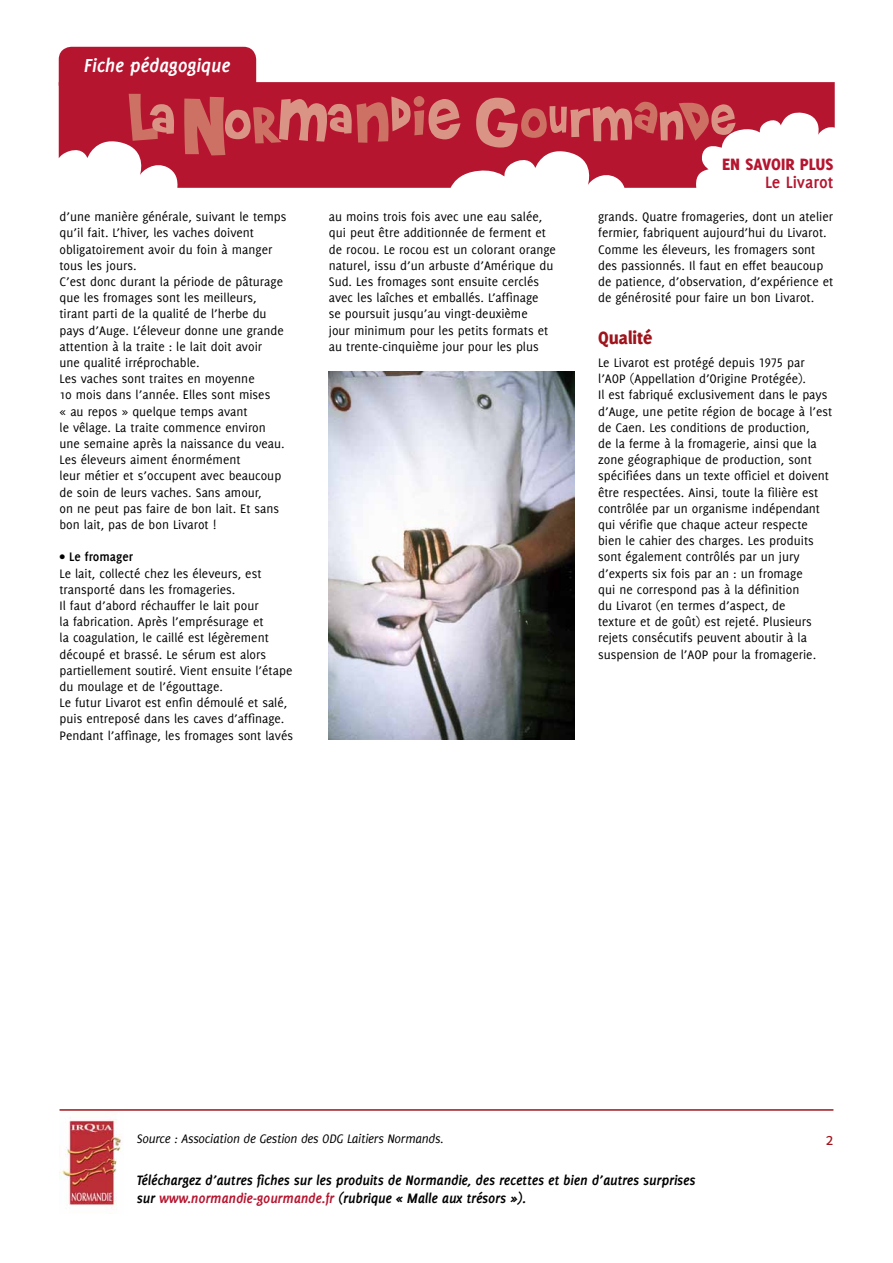
<style>
.page{position:relative;width:893px;height:1263px;background:#fff}
.page>*{position:absolute;margin:0;border:0;box-sizing:border-box;transform-origin:0 0}
.t1{font:italic 700 20.7px "Delicious";letter-spacing:-.015em;color:#fff}
.t2{font:800 19.5px "Delicious";color:#9e141c}
.t3{font:800 18px "Delicious";color:#b5152f}
.t4{font:700 18px "Delicious";color:#b5152f}
.t5{font:18px "Delicious";color:#9e141c}
.t6{font:italic 700 15px/18px "Delicious";letter-spacing:-.02em;color:#000}
.t7{font:13.5px/16.2px "Delicious";color:#000}
.t8{font:italic 13.5px "Delicious";letter-spacing:-.02em;color:#000}
.t9{font:700 13.5px "Delicious";color:#000}
.s1{font-family:"Delicious Small Caps"}
.s2{color:#b5152f}
</style>
<div class="page">
<img style="left:60px;top:1120px;width:62px;height:88px">
<hr style="left:60px;top:1109px;width:773px;height:2px;background:#9e141c">
<img style="left:329px;top:372px;width:245px;height:368px">
<div style="left:60px;top:48px;width:195px;height:48px;background:#b5152f;border-radius:11px"></div>
<div style="left:59px;top:47px;width:197px;height:50px;border:3px solid #b5152f;border-radius:11px"></div>
<svg style="left:59px;top:82px;width:776px;height:106px;fill:#b5152f"></svg>
<svg style="left:129px;top:94px;width:45px;height:47px;background:#c44d52"></svg>
<svg style="left:476px;top:98px;width:260px;height:50px;background:#c34750"></svg>
<svg style="left:184px;top:96px;width:277px;height:59px;background:#c2444d"></svg>
<h1 class="t1" style="left:84px;top:54px;width:148px">Fiche pédagogique</h1>
<p class="t7" style="left:60px;top:208px;width:229px">d’une manière générale, suivant le temps qu’il fait. L’hiver, les vaches doivent obligatoirement avoir du foin à manger tous les jours.<br>C’est donc durant la période de pâturage que les fromages sont les meilleurs, tirant parti de la qualité de l’herbe du pays d’Auge. L’éleveur donne une grande attention à la traite : le lait doit avoir<br>une qualité irréprochable.<br>Les vaches sont traites en moyenne<br>10 mois dans l’année. Elles sont mises<br>« au repos » quelque temps avant<br>le vêlage. La traite commence environ une semaine après la naissance du veau.<br>Les éleveurs aiment énormément<br>leur métier et s’occupent avec beaucoup de soin de leurs vaches. Sans amour,<br>on ne peut pas faire de bon lait. Et sans bon lait, pas de bon Livarot !</p>
<p class="t9" style="left:60px;top:549px;width:75px">• Le fromager</p>
<p class="t7" style="left:60px;top:565px;width:235px">Le lait, collecté chez les éleveurs, est transporté dans les fromageries.<br>Il faut d’abord réchauffer le lait pour<br>la fabrication. Après l’emprésurage et<br>la coagulation, le caillé est légèrement découpé et brassé. Le sérum est alors partiellement soutiré. Vient ensuite l’étape du moulage et de l’égouttage.<br>Le futur Livarot est enfin démoulé et salé, puis entreposé dans les caves d’affinage.<br>Pendant l’affinage, les fromages sont lavés</p>
<h3 class="t3" style="left:722px;top:154px;width:113px">EN SAVOIR PLUS</h3>
<h3 class="t4" style="left:765px;top:172px;width:70px">Le Livarot</h3>
<p class="t7" style="left:329px;top:208px;width:229px">au moins trois fois avec une eau salée, qui peut être additionnée de ferment et de rocou. Le rocou est un colorant orange naturel, issu d’un arbuste d’Amérique du Sud. Les fromages sont ensuite cerclés avec les laîches et emballés. L’affinage<br>se poursuit jusqu’au vingt-deuxième<br>jour minimum pour les petits formats et au trente-cinquième jour pour les plus</p>
<p class="t7" style="left:598px;top:208px;width:237px">grands. Quatre fromageries, dont un atelier fermier, fabriquent aujourd’hui du Livarot.<br>Comme les éleveurs, les fromagers sont des passionnés. Il faut en effet beaucoup de patience, d’observation, d’expérience et de générosité pour faire un bon Livarot.</p>
<h2 class="t2" style="left:598px;top:326px;width:56px">QUALITÉ</h2>
<p class="t7" style="left:598px;top:354px;width:236px">Le Livarot est protégé depuis <span class="s1">1975</span> par l’AOP (Appellation d’Origine Protégée).<br>Il est fabriqué exclusivement dans le pays d’Auge, une petite région de bocage à l’est de Caen. Les conditions de production,<br>de la ferme à la fromagerie, ainsi que la zone géographique de production, sont spécifiées dans un texte officiel et doivent être respectées. Ainsi, toute la filière est contrôlée par un organisme indépendant qui vérifie que chaque acteur respecte bien le cahier des charges. Les produits sont également contrôlés par un jury d’experts six fois par an : un fromage<br>qui ne correspond pas à la définition<br>du Livarot (en termes d’aspect, de<br>texture et de goût) est rejeté. Plusieurs rejets consécutifs peuvent aboutir à la suspension de l’AOP pour la fromagerie.</p>
<p class="t8" style="left:137px;top:1131px;width:308px">Source : Association de Gestion des ODG Laitiers Normands.</p>
<h3 class="t5" style="left:825px;top:1129px;width:10px">2</h3>
<p class="t6" style="left:137px;top:1171px;width:560px">Téléchargez d’autres fiches sur les produits de Normandie, des recettes et bien d’autres surprises sur <span class="s2">www.normandie-gourmande.fr</span> (rubrique « Malle aux trésors »).</p>
</div>
